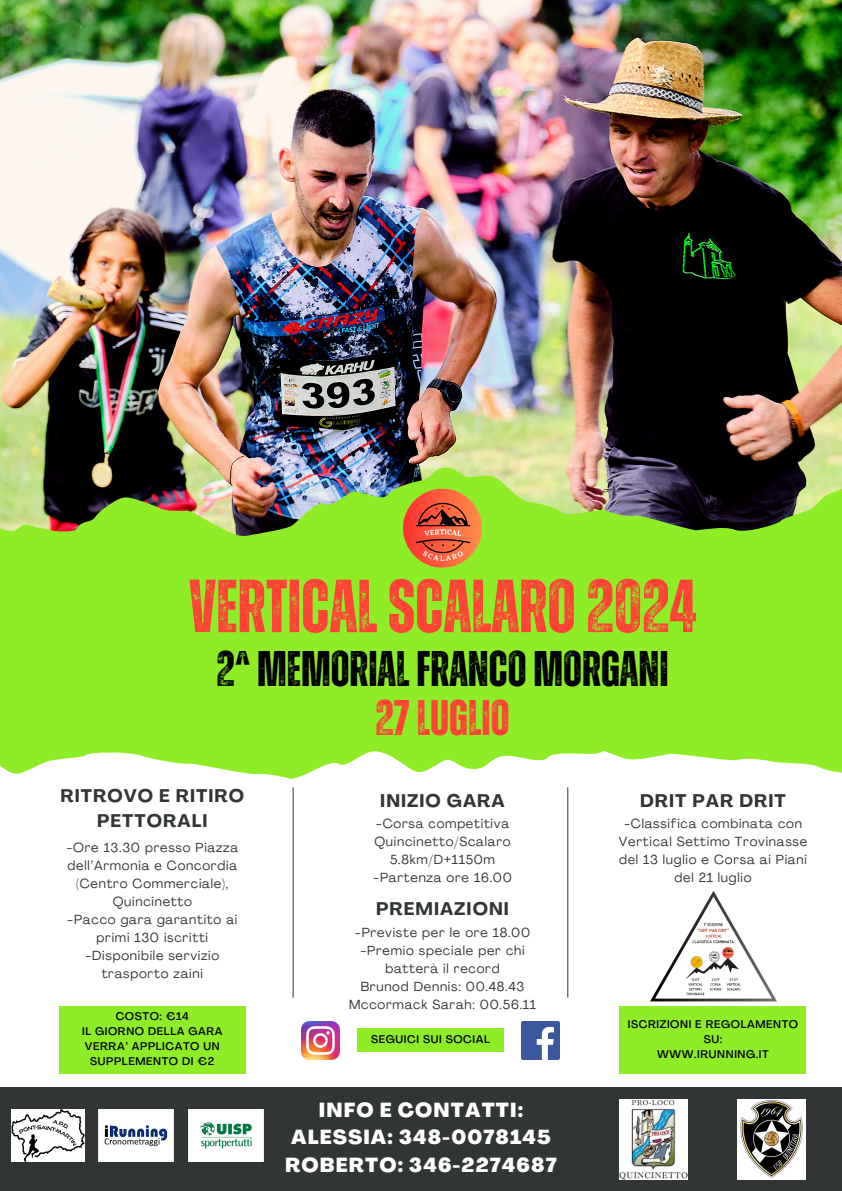
<style>
.page{position:relative;width:842px;height:1191px;background:#fff}
.page>*{position:absolute;margin:0;border:0;box-sizing:border-box;transform-origin:0 0}
.t1{font:700 75px "Zuume Rough";color:#ff4336}
.t2{font:700 50px "Zuume Rough";color:#000}
.t3{font:700 50px "Zuume Rough";color:#ff4336}
.t4{font:800 20px/27.8px "Agrandir";letter-spacing:.055em;color:#fff;text-align:center}
.t5{font:700 18px/24.8px "Agrandir";letter-spacing:.055em;color:#313535;text-align:center}
.t6{font:13px/18px "Agrandir";letter-spacing:.055em;color:#313535;text-align:center}
.t7{font:500 11px/15px "Agrandir";letter-spacing:.055em;color:#000;text-align:center}
</style>
<div class="page">
<img style="left:0;top:0;width:842px;height:467px">
<svg style="left:0;top:467px;width:842px;height:312px;background:#90db3a"></svg>
<hr style="left:293px;top:787px;width:1px;height:210px;background:#313535">
<div style="left:0;top:1086px;width:842px;height:104px;background:#313535"></div>
<div style="left:59px;top:1006px;width:186px;height:68px;background:#8eed26"></div>
<img style="left:403px;top:488px;width:79px;height:79px;border-radius:50%">
<hr style="left:567px;top:787px;width:1px;height:210px;background:#313535">
<img style="left:11px;top:1109px;width:73px;height:52px">
<img style="left:620px;top:1099px;width:67px;height:80px">
<img style="left:738px;top:1099px;width:68px;height:80px">
<img style="left:651px;top:890px;width:126px;height:112px">
<div style="left:620px;top:1006px;width:186px;height:68px;background:#8eed26"></div>
<img style="left:301px;top:1021px;width:39px;height:38px">
<img style="left:521px;top:1021px;width:38px;height:38px">
<div style="left:357px;top:1028px;width:147px;height:23px;background:#8eed26"></div>
<img style="left:99px;top:1109px;width:75px;height:52px">
<img style="left:189px;top:1109px;width:75px;height:52px">
<p class="t1" style="left:189px;top:572px;width:509px">VERTICALSCALARO2024</p>
<p class="t2" style="left:217px;top:646px;width:453px">2^MEMORIAL FRANCOMORGANI</p>
<p class="t5" style="left:60px;top:785px;width:185px">RITROVO E RITIRO<br>PETTORALI</p>
<p class="t6" style="left:66px;top:839px;width:173px">-Ore 13.30 presso Piazza dell’Armonia e Concordia (Centro Commerciale),<br>Quincinetto<br>-Pacco gara garantito ai primi 130 iscritti -Disponibile servizio trasporto zaini</p>
<h3 class="t3" style="left:375px;top:694px;width:136px">27LUGLIO</h3>
<h4 class="t5" style="left:380px;top:789px;width:126px">INIZIO GARA</h4>
<h5 class="t6" style="left:373px;top:815px;width:140px">-Corsa competitiva<br>Quincinetto/Scalaro<br>5.8km/D+1150m -Partenza ore 16.00</h5>
<p class="t5" style="left:376px;top:898px;width:134px">PREMIAZIONI</p>
<p class="t6" style="left:349px;top:924px;width:188px">-Previste per le ore 18.00 -Premio speciale per chi batterà il record<br>Brunod Dennis: 00.48.43<br>Mccormack Sarah: 00.56.11</p>
<p class="t5" style="left:640px;top:789px;width:147px">DRIT PAR DRIT</p>
<p class="t6" style="left:619px;top:815px;width:190px">-Classifica combinata con<br>Vertical Settimo Trovinasse del 13 luglio e Corsa ai Piani del 21 luglio</p>
<p class="t7" style="left:116px;top:1009px;width:75px">COSTO: €14</p>
<p class="t7" style="left:82px;top:1024px;width:142px">IL GIORNO DELLA GARA<br>VERRA’ APPLICATO UN<br>SUPPLEMENTO DI €2</p>
<p class="t7" style="left:628px;top:1017px;width:172px">ISCRIZIONI E REGOLAMENTO<br>SU:</p>
<h4 class="t7" style="left:371px;top:1032px;width:120px">SEGUICI SUI SOCIAL</h4>
<p class="t7" style="left:657px;top:1047px;width:113px">WWW.IRUNNING.IT</p>
<p class="t4" style="left:285px;top:1097px;width:273px">INFO E CONTATTI:<br>ALESSIA: 348-0078145<br>ROBERTO: 346-2274687</p>
</div>
